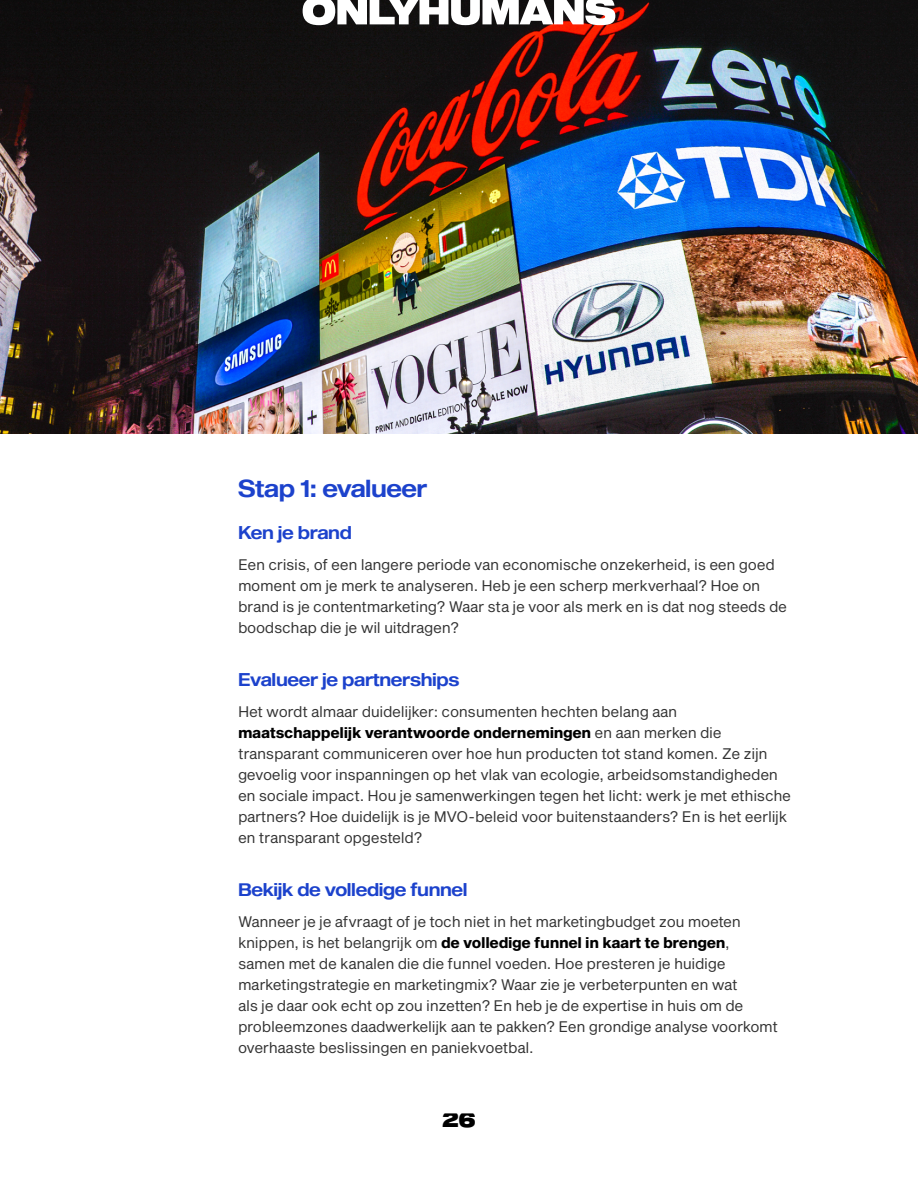
<style>
.page{position:relative;width:918px;height:1188px;background:#fff}
.page>*{position:absolute;margin:0;border:0;box-sizing:border-box;transform-origin:0 0}
.t1{font:500 24px "Shapiro Headline";letter-spacing:-.02em;color:#1c42cc}
.t2{font:20.7px "Shapiro Headline 62 MILES";color:#000}
.t3{font:500 18px "Shapiro Headline";letter-spacing:-.02em;color:#1c42cc}
.t4{font:15px/21px "Shapiro";letter-spacing:-.02em;color:#333}
.s1{font-weight:700;color:#000}
</style>
<div class="page">
<img style="left:0;top:0;width:918px;height:434px">
<svg style="left:303px;top:0;width:312px;height:25px"></svg>
<h1 class="t1" style="left:238px;top:471px;width:191px">Stap 1: evalueer</h1>
<p class="t3" style="left:238px;top:519px;width:115px">Ken je brand</p>
<p class="t4" style="left:238px;top:555px;width:551px">Een crisis, of een langere periode van economische onzekerheid, is een goed moment om je merk te analyseren. Heb je een scherp merkverhaal? Hoe on brand is je contentmarketing? Waar sta je voor als merk en is dat nog steeds de boodschap die je wil uitdragen?</p>
<p class="t3" style="left:238px;top:666px;width:223px">Evalueer je partnerships</p>
<p class="t4" style="left:238px;top:702px;width:555px">Het wordt almaar duidelijker: consumenten hechten belang aan <span class="s1">maatschappelijk verantwoorde ondernemingen</span> en aan merken die transparant communiceren over hoe hun producten tot stand komen. Ze zijn gevoelig voor inspanningen op het vlak van ecologie, arbeidsomstandigheden en sociale impact. Hou je samenwerkingen tegen het licht: werk je met ethische partners? Hoe duidelijk is je MVO-beleid voor buitenstaanders? En is het eerlijk en transparant opgesteld?</p>
<p class="t3" style="left:238px;top:876px;width:231px">Bekijk de volledige funnel</p>
<p class="t4" style="left:238px;top:912px;width:542px">Wanneer je je afvraagt of je toch niet in het marketingbudget zou moeten knippen, is het belangrijk om <span class="s1">de volledige funnel in kaart te brengen</span>, samen met de kanalen die die funnel voeden. Hoe presteren je huidige marketingstrategie en marketingmix? Waar zie je verbeterpunten en wat<br>als je daar ook echt op zou inzetten? En heb je de expertise in huis om de probleemzones daadwerkelijk aan te pakken? Een grondige analyse voorkomt overhaaste beslissingen en paniekvoetbal.</p>
<h2 class="t2" style="left:443px;top:1104px;width:34px">26</h2>
</div>
